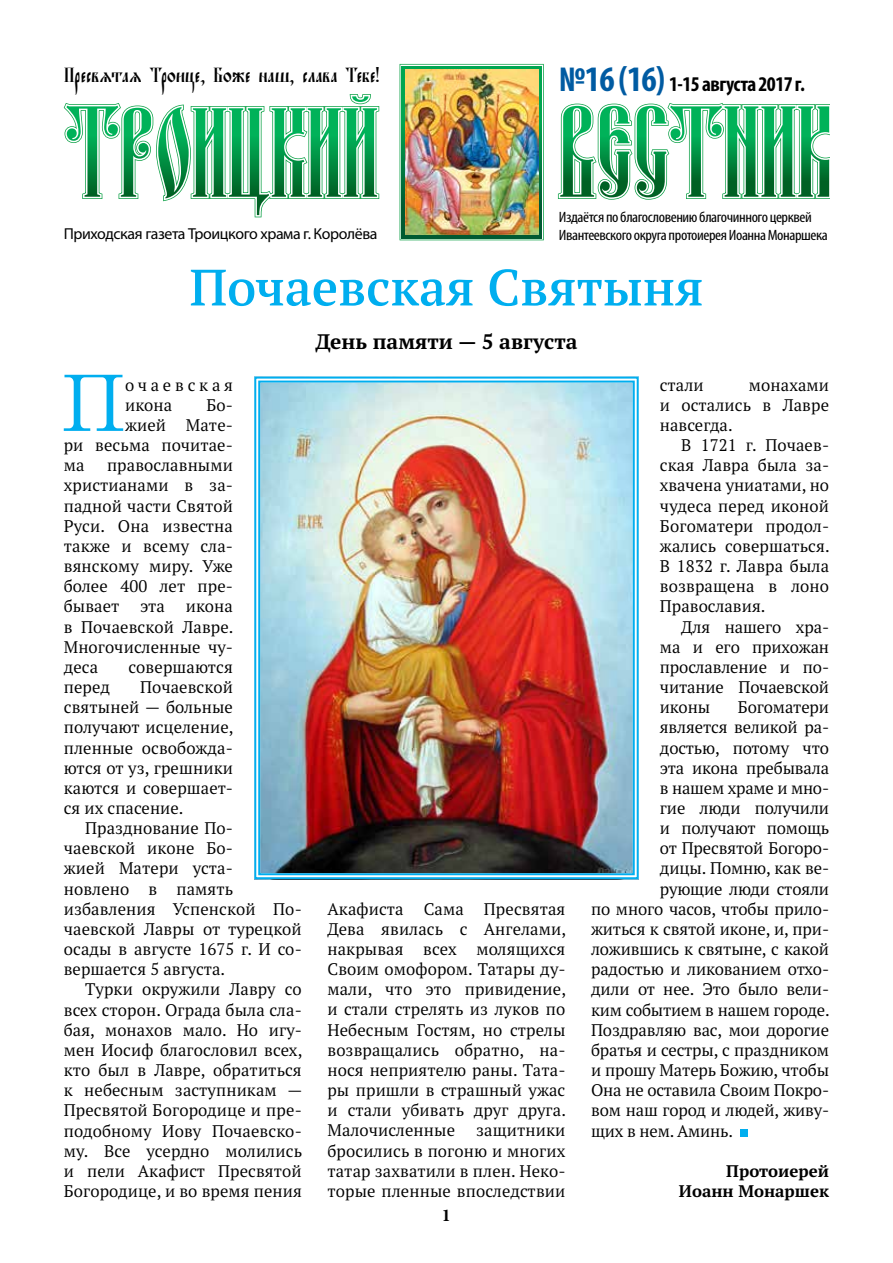
<style>
.page{position:relative;width:893px;height:1263px;background:#fff}
.page>*{position:absolute;margin:0;border:0;box-sizing:border-box;transform-origin:0 0}
.t1{font:88.05px "Antikvarika";color:#00aeef;scale:.91 1}
.t2{font:600 51px "PT Serif Pro";color:#00aeef}
.t3{font:21.75px "Akathistos ie Ucs Regular";letter-spacing:-.025em;color:#000}
.t4{font:700 condensed 21px "Myriad Pro";letter-spacing:-.025em;color:#000}
.t5{font:700 21px "PT Serif Pro";color:#000}
.t6{font:700 18px "Minion Pro";color:#000}
.t7{font:16.8px/20.1px "PT Serif Pro";letter-spacing:-.01em;color:#000;text-align:justify}
.t8{font:700 16.8px/20.1px "PT Serif Pro";color:#000;text-align:right}
.t9{font:16.8px/20.1px "PT Serif Pro";letter-spacing:.225em;color:#000}
.t10{font:15.9px "Myriad Pro";letter-spacing:-.025em;color:#000}
.t11{font:condensed 15px/18px "Myriad Pro";letter-spacing:-.025em;color:#000;scale:1.1 1}
.s1{font-size:36px;color:#005ba2}
</style>
<div class="page">
<div style="left:400px;top:65px;width:143px;height:175px;border:3px solid #fff"></div>
<svg style="left:402px;top:66px;width:140px;height:172px;background:#1e8a47"></svg>
<svg style="left:64px;top:94px;width:316px;height:124px"></svg>
<svg style="left:557px;top:103px;width:272px;height:97px"></svg>
<img style="left:405px;top:70px;width:133px;height:165px">
<div style="left:740px;top:1129px;width:8px;height:7px;background:#00aeef"></div>
<img style="left:254px;top:376px;width:385px;height:504px">
<div style="left:258px;top:381px;width:377px;height:494px;border:2px solid #00aeef"></div>
<p class="t3" style="left:64px;top:62px;width:318px">Пресвzтаz Троице, Боже наш, слава Тебе!</p>
<p class="t10" style="left:64px;top:224px;width:315px">Приходская газета Троицкого храма г. Королёва</p>
<p class="t4" style="left:559px;top:71px;width:248px"><span class="s1">№16 (16)</span> 1-15 августа 2017 г.</p>
<p class="t11" style="left:559px;top:208px;width:246px">Издаётся по благословению благочинного церквей<br>Ивантеевского округа протоиерея Иоанна Монаршека</p>
<h2 class="t2" style="left:190px;top:253px;width:515px">Почаевская Святыня</h2>
<p class="t5" style="left:315px;top:328px;width:264px">День памяти — 5 августа</p>
<h1 class="t1" style="left:62px;top:357px;width:71px">П</h1>
<p class="t9" style="left:125px;top:374px;width:109px">очаевская икона</p>
<p class="t7" style="left:206px;top:394px;width:28px">Бо-</p>
<p class="t7" style="left:125px;top:415px;width:109px">жией Мате-</p>
<p class="t7" style="left:64px;top:435px;width:171px">ри весьма почитае-</p>
<p class="t7" style="left:64px;top:455px;width:22px">ма</p>
<p class="t7" style="left:64px;top:455px;width:171px;text-indent:43px">православными христианами в за&shy;падной части Святой Руси. Она известна также и всему сла&shy;вянскому миру. Уже более 400 лет пре&shy;бывает эта икона в Почаевской Лавре.<br>Многочисленные чу&shy;деса</p>
<p class="t7" style="left:129px;top:656px;width:106px">совершаются</p>
<p class="t7" style="left:64px;top:677px;width:171px;text-indent:76px">Почаевской святыней — больные получают исцеление, пленные освобожда&shy;ются от уз, грешники каются и совершает&shy;ся их спасение.</p>
<p class="t7" style="left:64px;top:818px;width:240px;text-align:left;text-indent:21px">Празднование По&shy;чаевской иконе Бо-<br>жией Матери уста&shy;новлено в память избавления Успенской По&shy;чаевской Лавры от турецкой осады в августе 1675 г. И со&shy;вершается 5 августа.</p>
<p class="t7" style="left:64px;top:979px;width:240px;text-indent:21px">Турки окружили Лавру со всех сторон. Ограда была сла&shy;бая, монахов мало. Но игу&shy;мен Иосиф благословил всех, кто был в Лавре, обратиться к небесным заступникам — Пресвятой Богородице и пре&shy;подобному Иову Почаевско&shy;му. Все усердно молились и пели Акафист Пресвятой Богородице, и во время пения</p>
<p class="t7" style="left:64px;top:677px;width:48px">перед</p>
<p class="t7" style="left:327px;top:898px;width:240px">Акафиста Сама Пресвятая Дева явилась с Ангелами, накрывая всех молящихся Своим омофором. Татары ду&shy;мали, что это привидение, и стали стрелять из луков по Небесным Гостям, но стрелы возвращались обратно, на&shy;нося неприятелю раны. Тата&shy;ры пришли в страшный ужас и стали убивать друг друга.<br>Малочисленные</p>
<p class="t7" style="left:327px;top:1120px;width:240px;text-indent:149px">защитники бросились в погоню и многих татар захватили в плен. Неко&shy;торые пленные впоследствии</p>
<p class="t6" style="left:442px;top:1202px;width:10px">1</p>
<p class="t7" style="left:660px;top:374px;width:171px;text-indent:89px">монахами и остались в Лавре навсегда.</p>
<p class="t7" style="left:660px;top:435px;width:171px;text-indent:21px">В 1721 г. Почаев&shy;ская Лавра была за&shy;хвачена униатами, но чудеса перед иконой Богоматери продол&shy;жались совершаться.<br>В 1832 г. Лавра была возвращена в лоно Православия.</p>
<p class="t7" style="left:660px;top:616px;width:171px;text-indent:21px">Для нашего хра&shy;ма и его прихожан прославление и по&shy;читание Почаевской иконы</p>
<p class="t7" style="left:660px;top:374px;width:45px">стали</p>
<p class="t7" style="left:738px;top:697px;width:93px">Богоматери</p>
<p class="t7" style="left:660px;top:717px;width:171px">является великой ра-</p>
<p class="t7" style="left:660px;top:737px;width:171px">достью, потому что</p>
<p class="t7" style="left:660px;top:757px;width:171px">эта икона пребывала</p>
<p class="t7" style="left:660px;top:777px;width:171px">в нашем храме и мно-</p>
<p class="t7" style="left:660px;top:798px;width:171px">гие люди получили</p>
<p class="t7" style="left:660px;top:818px;width:171px">и получают помощь</p>
<p class="t7" style="left:660px;top:838px;width:171px">от Пресвятой Богоро-</p>
<p class="t7" style="left:660px;top:858px;width:171px">дицы. Помню, как ве-</p>
<p class="t7" style="left:660px;top:878px;width:171px">рующие люди стояли</p>
<p class="t7" style="left:591px;top:898px;width:240px">по много часов, чтобы прило-</p>
<p class="t7" style="left:591px;top:919px;width:240px">житься к святой иконе, и, при-</p>
<p class="t7" style="left:591px;top:939px;width:239px">ложившись к святыне, с какой</p>
<p class="t7" style="left:591px;top:959px;width:240px">радостью и ликованием отхо-</p>
<p class="t7" style="left:591px;top:979px;width:240px">дили от нее. Это было вели-</p>
<p class="t7" style="left:591px;top:999px;width:240px">ким событием в нашем городе.</p>
<p class="t7" style="left:591px;top:1019px;width:239px">Поздравляю вас, мои дорогие</p>
<p class="t7" style="left:591px;top:1039px;width:239px">братья и сестры, с праздником</p>
<p class="t7" style="left:591px;top:1060px;width:240px">и прошу Матерь Божию, чтобы</p>
<p class="t7" style="left:591px;top:1080px;width:240px">Она не оставила Своим Покро-</p>
<p class="t7" style="left:591px;top:1100px;width:240px">вом наш город и людей, живу-</p>
<p class="t7" style="left:591px;top:1120px;width:143px">щих в нем. Аминь.</p>
<p class="t8" style="left:679px;top:1160px;width:152px">Протоиерей<br>Иоанн Монаршек</p>
</div>
